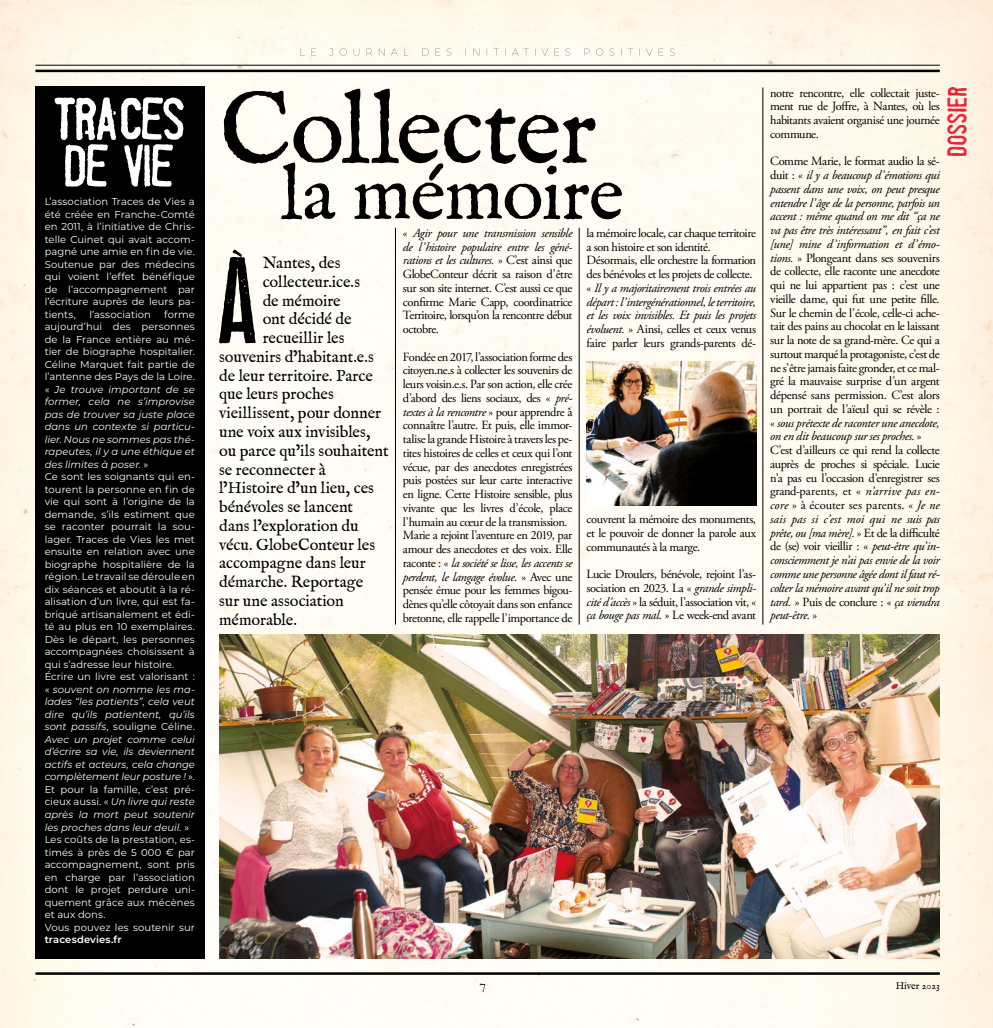
<style>
.page{position:relative;width:993px;height:1028px;background:#fff}
.page>*{position:absolute;margin:0;border:0;box-sizing:border-box;transform-origin:0 0}
.t1{font:123.12px "Union Rough";color:#000}
.t2{font:101.25px "IM FELL English Roman";letter-spacing:-.015em;color:#000}
.t3{font:77.12px "IM FELL English Roman";letter-spacing:-.015em;color:#000}
.t4{font:60.25px "Fueledby Schlitz Clean";letter-spacing:-.01em;color:#fff}
.t5{font:27.5px "Fueledby Schlitz Clean";letter-spacing:.025em;color:#e62739}
.t6{font:16.25px "IM FELL English Roman";letter-spacing:-.005em;color:#000}
.t7{font:13.75px "IM FELL English Roman";color:#000}
.t8{font:12.5px/13.8px "Adobe Garamond Pro";letter-spacing:-.03em;color:#000;text-align:justify}
.t9{font:10px/12.5px "Montserrat";letter-spacing:.005em;color:#fff;text-align:justify}
.t10{font:600 10px "Montserrat";letter-spacing:.01em;color:#fff}
.t11{font:10px "IM FELL English Roman";color:#000}
.s1{font-style:italic}
</style>
<div class="page">
<img style="left:0;top:0;width:992px;height:1028px">
<hr style="left:35px;top:65px;width:904px;height:1px;background:#000">
<hr style="left:35px;top:70px;width:904px;height:2px;background:#000">
<hr style="left:35px;top:972px;width:904px;height:2px;background:#000">
<svg style="left:300px;top:49px;width:374px;height:7px"></svg>
<hr style="left:395px;top:228px;width:1px;height:396px;background:#000">
<hr style="left:578px;top:228px;width:1px;height:396px;background:#000">
<hr style="left:762px;top:87px;width:1px;height:537px;background:#000">
<div style="left:35px;top:86px;width:170px;height:872px;background:#000"></div>
<img style="left:219px;top:635px;width:720px;height:323px">
<img style="left:586px;top:362px;width:169px;height:143px">
<svg style="left:232px;top:250px;width:10px;height:7px"></svg>
<h2 class="t2" style="left:65px;top:71px;width:533px"><sub>DE</sub> <sub>VIE</sub> Collecter</h2>
<p class="t9" style="left:45px;top:195px;width:152px">L’association Traces de Vies a été créée en Franche-Comté en 2011, à l’initiative de Chris-</p>
<h3 class="t4" style="left:54px;top:84px;width:132px">TRACES</h3>
<h3 class="t3" style="left:281px;top:149px;width:344px">la mémoire</h3>
<p class="t8" style="left:403px;top:226px;width:171px">« <span class="s1">Agir pour une transmission sensible de l’histoire populaire entre les géné&shy;rations et les cultures.</span> » C’est ainsi que GlobeConteur décrit sa raison d’être sur son site internet. C’est aussi ce que confirme Marie Capp, coordinatrice Territoire, lorsqu’on la rencontre début octobre.</p>
<p class="t8" style="left:403px;top:350px;width:171px;text-align:left">Fondée en 2017, l’association forme des citoyen.ne.s à collecter les souvenirs de leurs voisin.e.s. Par son action, elle crée d’abord des liens sociaux, des « <span class="s1">pré&shy;textes à la rencontre</span> » pour apprendre à connaître l’autre. Et puis, elle immor&shy;talise la grande Histoire à travers les pe&shy;tites histoires de celles et ceux qui l’ont vécue, par des anecdotes enregistrées puis postées sur leur carte interactive en ligne. Cette Histoire sensible, plus vivante que les livres d’école, place l’humain au cœur de la transmission.<br>Marie a rejoint l’aventure en 2019, par amour des anecdotes et des voix. Elle raconte : « <span class="s1">la société se lisse, les accents se perdent, le langage évolue.</span> » Avec une pensée émue pour les femmes bigou&shy;dènes qu’elle côtoyait dans son enfance bretonne, elle rappelle l’importance de</p>
<p class="t8" style="left:586px;top:226px;width:171px;text-align:left">la mémoire locale, car chaque territoire a son histoire et son identité.<br>Désormais, elle orchestre la formation des bénévoles et les projets de collecte. « <span class="s1">Il y a majoritairement trois entrées au départ : l’intergénérationnel, le territoire, et les voix invisibles. Et puis les projets évoluent.</span> » Ainsi, celles et ceux venus faire parler leurs grands-parents dé-</p>
<p class="t9" style="left:45px;top:233px;width:152px">telle Cuinet qui avait accom&shy;pagné une amie en fin de vie.<br>Soutenue par des médecins qui voient l’effet bénéfique de l’accompagnement par l’écriture auprès de leurs pa&shy;tients,</p>
<h1 class="t1" style="left:212px;top:245px;width:52px">A</h1>
<h3 class="t6" style="left:262px;top:253px;width:79px">Nantes, des</h3>
<h3 class="t6" style="left:262px;top:272px;width:99px">collecteur.ice.s</h3>
<h3 class="t6" style="left:262px;top:291px;width:80px">de mémoire</h3>
<h3 class="t6" style="left:262px;top:310px;width:90px">ont décidé de</h3>
<h3 class="t6" style="left:262px;top:328px;width:83px">recueillir les</h3>
<h3 class="t6" style="left:219px;top:347px;width:156px">souvenirs d’habitant.e.s</h3>
<h3 class="t6" style="left:219px;top:366px;width:155px">de leur territoire. Parce</h3>
<h3 class="t6" style="left:219px;top:385px;width:116px">que leurs proches</h3>
<h3 class="t6" style="left:219px;top:403px;width:163px">vieillissent, pour donner</h3>
<h3 class="t6" style="left:219px;top:422px;width:153px">une voix aux invisibles,</h3>
<h3 class="t6" style="left:219px;top:441px;width:171px">ou parce qu’ils souhaitent</h3>
<h3 class="t6" style="left:219px;top:460px;width:108px">se reconnecter à</h3>
<h3 class="t6" style="left:219px;top:478px;width:156px">l’Histoire d’un lieu, ces</h3>
<h3 class="t6" style="left:219px;top:497px;width:135px">bénévoles se lancent</h3>
<h3 class="t6" style="left:219px;top:516px;width:141px">dans l’exploration du</h3>
<h3 class="t6" style="left:219px;top:535px;width:157px">vécu. GlobeConteur les</h3>
<h3 class="t6" style="left:219px;top:553px;width:148px">accompagne dans leur</h3>
<h3 class="t6" style="left:219px;top:572px;width:145px">démarche. Reportage</h3>
<h3 class="t6" style="left:219px;top:591px;width:126px">sur une association</h3>
<h3 class="t6" style="left:219px;top:610px;width:79px">mémorable.</h3>
<p class="t9" style="left:45px;top:308px;width:152px;text-align:left;text-indent:120px">forme aujourd’hui des personnes de la France entière au mé&shy;tier de biographe hospitalier.<br>Céline Marquet fait partie de l’antenne des Pays de la Loire. « <span class="s1">Je trouve important de se former, cela ne s’improvise pas de trouver sa juste place dans un contexte si particu&shy;lier. Nous ne sommes pas thé&shy;rapeutes, il y a une éthique et des limites à poser.</span> »<br>Ce sont les soignants qui en&shy;tourent la personne en fin de vie qui sont à l’origine de la demande, s’ils estiment que se raconter pourrait la sou&shy;lager. Traces de Vies les met ensuite en relation avec une biographe hospitalière de la région. Le travail se déroule en dix séances et aboutit à la ré&shy;alisation d’un livre, qui est fa&shy;briqué artisanalement et édi&shy;té au plus en 10 exemplaires.<br>Dès le départ, les personnes accompagnées choisissent à qui s’adresse leur histoire.<br>Écrire un livre est valorisant : « <span class="s1">souvent on nomme les ma&shy;lades “les patients”, cela veut dire qu’ils patientent, qu’ils sont passifs</span>, souligne Céline.<br><span class="s1">Avec un projet comme celui d’écrire sa vie, ils deviennent actifs et acteurs, cela change complètement leur posture !</span> ».<br>Et pour la famille, c’est pré&shy;cieux aussi. « <span class="s1">Un livre qui reste après la mort peut soutenir les proches dans leur deuil.</span> »<br>Les coûts de la prestation, es&shy;timés à près de 5 000 € par accompagnement, sont pris en charge par l’association dont le projet perdure uni&shy;quement grâce aux mécènes et aux dons.<br>Vous pouvez les soutenir sur</p>
<p class="t10" style="left:45px;top:932px;width:78px">tracesdevies.fr</p>
<p class="t9" style="left:89px;top:308px;width:63px">l’association</p>
<p class="t8" style="left:586px;top:512px;width:171px">couvrent la mémoire des monuments, et le pouvoir de donner la parole aux communautés à la marge.</p>
<p class="t8" style="left:586px;top:567px;width:171px">Lucie Droulers, bénévole, rejoint l’as&shy;sociation en 2023. La « <span class="s1">grande simpli&shy;cité d’accès</span> » la séduit, l’association vit, « <span class="s1">ça bouge pas mal</span>. » Le week-end avant</p>
<h3 class="t5" style="left:940px;top:156px;width:71px;rotate:-90deg">dossier</h3>
<p class="t8" style="left:770px;top:86px;width:171px">notre rencontre, elle collectait juste&shy;ment rue de Joffre, à Nantes, où les habitants avaient organisé une journée commune.</p>
<p class="t8" style="left:770px;top:155px;width:171px;text-align:left">Comme Marie, le format audio la sé&shy;duit : « <span class="s1">il y a beaucoup d’émotions qui passent dans une voix, on peut presque entendre l’âge de la personne, parfois un accent : même quand on me dit “ça ne va pas être très intéressant”, en fait c’est [une] mine d’information et d’émo&shy;tions.</span> » Plongeant dans ses souvenirs de collecte, elle raconte une anecdote qui ne lui appartient pas : c’est une vieille dame, qui fut une petite fille.<br>Sur le chemin de l’école, celle-ci ache&shy;tait des pains au chocolat en le laissant sur la note de sa grand-mère. Ce qui a surtout marqué la protagoniste, c’est de ne s’être jamais faite gronder, et ce mal&shy;gré la mauvaise surprise d’un argent dépensé sans permission. C’est alors un portrait de l’aïeul qui se révèle : « <span class="s1">sous prétexte de raconter une anecdote, on en dit beaucoup sur ses proches.</span> » C’est d’ailleurs ce qui rend la collecte auprès de proches si spéciale. Lucie n’a pas eu l’occasion d’enregistrer ses grand-parents, et « <span class="s1">n’arrive pas en&shy;core</span> » à écouter ses parents. « <span class="s1">Je ne sais pas si c’est moi qui ne suis pas prête, ou [ma mère].</span> » Et de la difficulté de (se) voir vieillir : « <span class="s1">peut-être qu’in&shy;consciemment je n’ai pas envie de la voir comme une personne âgée dont il faut ré&shy;colter la mémoire avant qu’il ne soit trop tard.</span> » Puis de conclure : « <span class="s1">ça viendra peut-être.</span> »</p>
<p class="t7" style="left:479px;top:976px;width:8px">7</p>
<p class="t11" style="left:895px;top:980px;width:46px">Hiver 2023</p>
</div>
